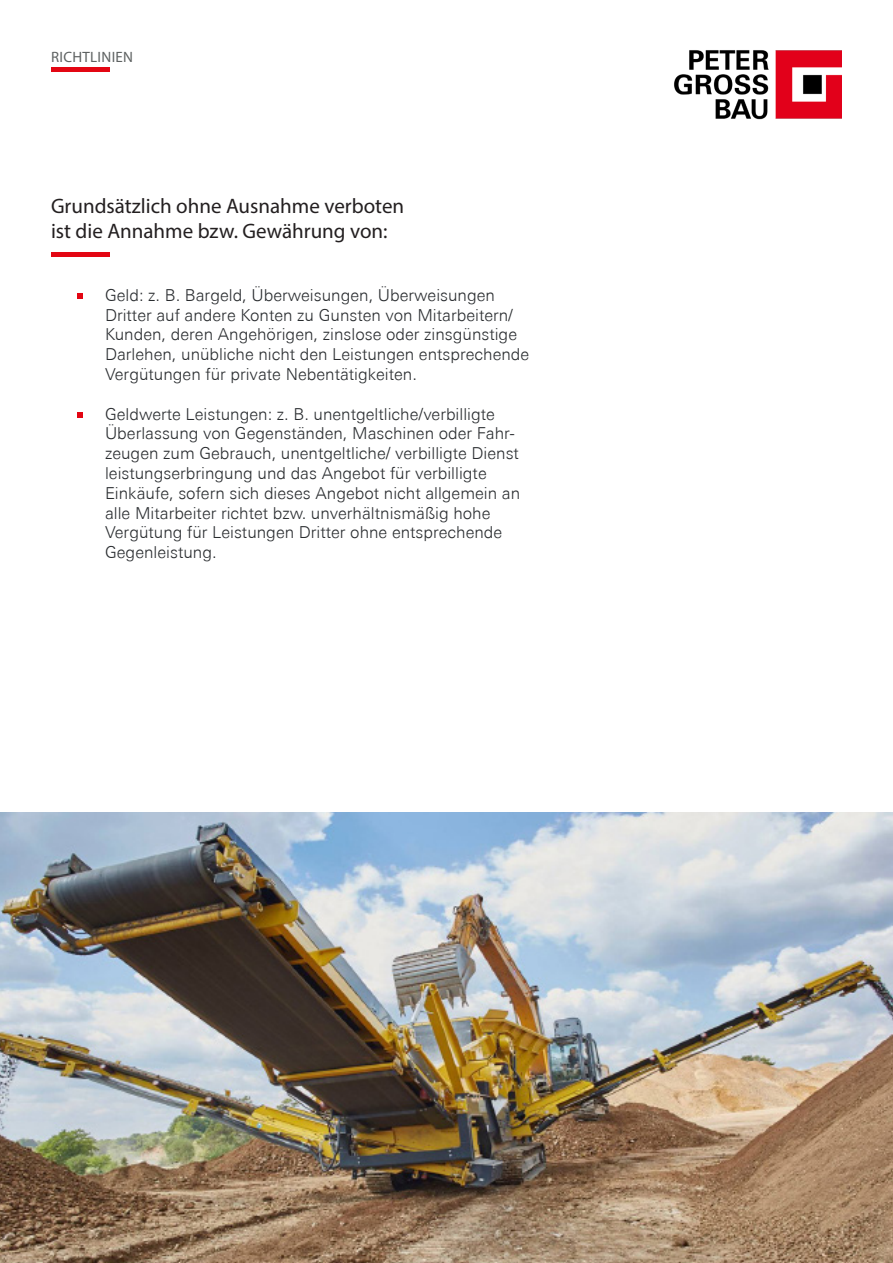
<style>
.page{position:relative;width:893px;height:1263px;background:#fff}
.page>*{position:absolute;margin:0;border:0;box-sizing:border-box;transform-origin:0 0}
.t1{font:21px/25.2px "Myriad Pro";color:#231f20}
.t2{font:300 16.5px/19.8px "Univers Next Pro";color:#292c2f}
.t3{font:15px "Myriad Pro";letter-spacing:.02em;color:#5d6161}
</style>
<div class="page">
<hr style="left:51px;top:68px;width:59px;height:4px;background:#e30613">
<img style="left:674px;top:50px;width:168px;height:70px">
<div style="left:51px;top:252px;width:59px;height:5px;background:#e30613"></div>
<svg style="left:77px;top:293px;width:6px;height:6px"></svg>
<svg style="left:77px;top:412px;width:6px;height:6px"></svg>
<img style="left:0;top:812px;width:893px;height:451px">
<p class="t3" style="left:51px;top:48px;width:83px">RICHTLINIEN</p>
<p class="t1" style="left:51px;top:193px;width:355px">Grundsätzlich ohne Ausnahme verboten ist die Annahme bzw. Gewährung von:</p>
<p class="t2" style="left:105px;top:285px;width:426px">Geld: z. B. Bargeld, Überweisungen, Überweisungen Dritter auf andere Konten zu Gunsten von Mitarbeitern/ Kunden, deren Angehörigen, zinslose oder zinsgünstige Darlehen, unübliche nicht den Leistungen entsprechende Vergütungen für private Nebentätigkeiten.</p>
<p class="t2" style="left:105px;top:404px;width:417px">Geldwerte Leistungen: z. B. unentgeltliche/verbilligte Überlassung von Gegenständen, Maschinen oder Fahr&shy;zeugen zum Gebrauch, unentgeltliche/ verbilligte Dienst leistungserbringung und das Angebot für verbilligte Einkäufe, sofern sich dieses Angebot nicht allgemein an alle Mitarbeiter richtet bzw. unverhältnismäßig hohe Vergütung für Leistungen Dritter ohne entsprechende Gegenleistung.</p>
</div>
